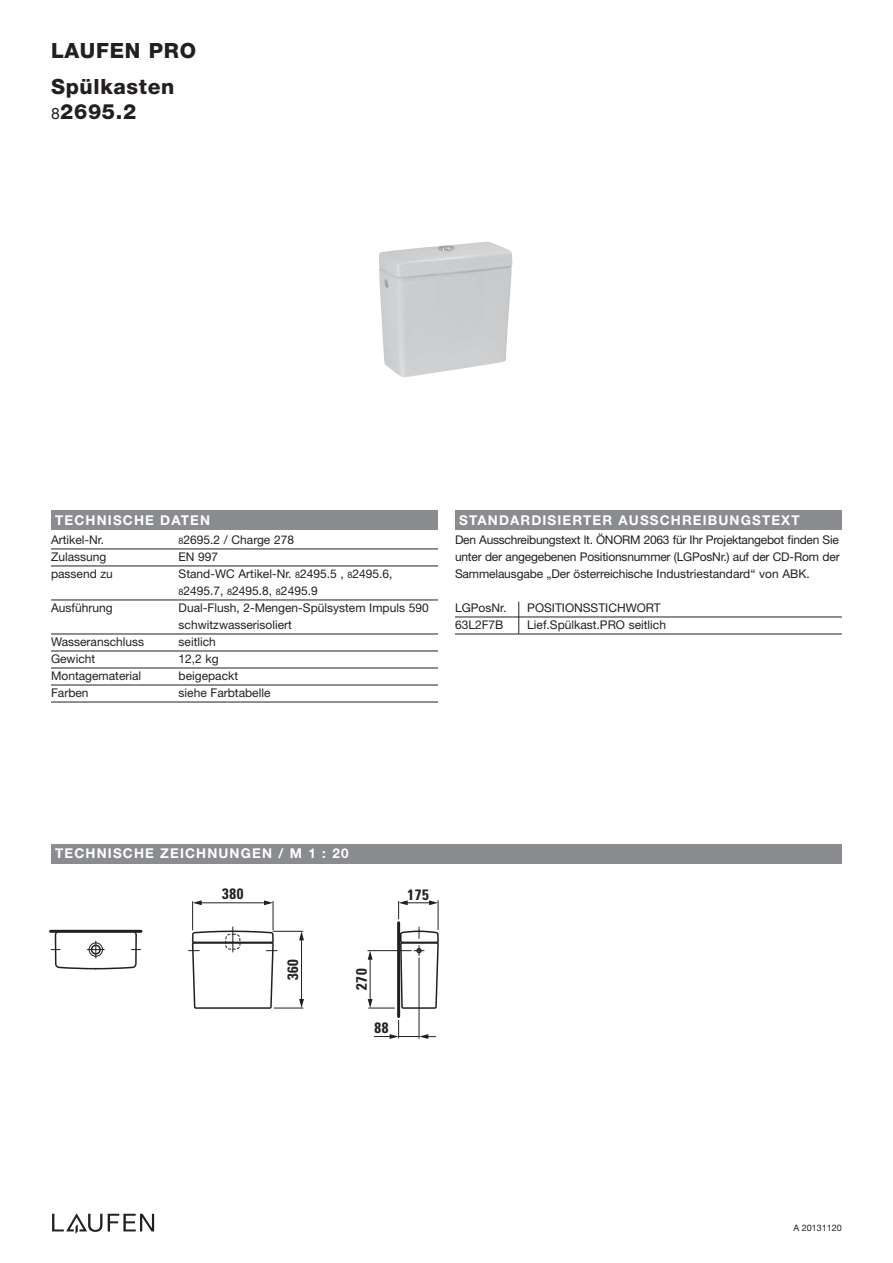
<style>
.page{position:relative;width:893px;height:1263px;background:#fff}
.page>*{position:absolute;margin:0;border:0;box-sizing:border-box;transform-origin:0 0}
.t1{font:800 21px/25.5px "Helvetica Neue";letter-spacing:.03em;color:#231f20}
.t2{font:700 condensed 15px "Univers";letter-spacing:.05em;color:#231f20}
.t3{font:700 13.5px "Helvetica Neue";letter-spacing:.085em;color:#fff}
.t4{font:12px/17px "Helvetica Neue";color:#231f20}
.t5{font:9px "Helvetica Neue";color:#231f20}
.s1{font-weight:400;font-size:15.75px}
.s2{font-size:9px}
</style>
<div class="page">
<div style="left:51px;top:844px;width:791px;height:19px;background:#8a8c8f"></div>
<div style="left:51px;top:510px;width:387px;height:19px;background:#8a8c8f"></div>
<div style="left:455px;top:510px;width:387px;height:19px;background:#8a8c8f"></div>
<svg style="left:140px;top:1214px;width:14px;height:17px"></svg>
<svg style="left:52px;top:1213px;width:2px;height:19px"></svg>
<hr style="left:51px;top:549px;width:387px;height:1px;background:#231f20">
<hr style="left:51px;top:566px;width:387px;height:1px;background:#231f20">
<hr style="left:51px;top:600px;width:387px;height:1px;background:#231f20">
<hr style="left:51px;top:634px;width:387px;height:1px;background:#231f20">
<hr style="left:51px;top:651px;width:387px;height:1px;background:#231f20">
<hr style="left:51px;top:668px;width:387px;height:1px;background:#231f20">
<hr style="left:51px;top:685px;width:387px;height:1px;background:#231f20">
<hr style="left:51px;top:702px;width:387px;height:1px;background:#231f20">
<svg style="left:54px;top:599px;width:84px;height:635px"></svg>
<svg style="left:87px;top:941px;width:17px;height:17px"></svg>
<div style="left:89px;top:942px;width:14px;height:15px;border:1px solid #231f20;border-radius:50%"></div>
<svg style="left:368px;top:863px;width:72px;height:176px"></svg>
<hr style="left:397px;top:923px;width:3px;height:93px;background:#231f20">
<hr style="left:51px;top:930px;width:90px;height:3px;background:#231f20">
<svg style="left:189px;top:863px;width:115px;height:146px"></svg>
<img style="left:379px;top:242px;width:133px;height:135px">
<hr style="left:455px;top:617px;width:387px;height:1px;background:#231f20">
<hr style="left:455px;top:634px;width:387px;height:1px;background:#231f20">
<hr style="left:518px;top:602px;width:1px;height:32px;background:#231f20">
<h1 class="t1" style="left:51px;top:39px;width:147px">LAUFEN PRO</h1>
<h1 class="t1" style="left:51px;top:75px;width:125px">Spülkasten<br><span class="s1">8</span>2695.2</h1>
<p class="t3" style="left:55px;top:515px;width:156px">TECHNISCHE DATEN</p>
<p class="t3" style="left:459px;top:515px;width:342px">STANDARDISIERTER AUSSCHREIBUNGSTEXT</p>
<p class="t4" style="left:51px;top:533px;width:55px">Artikel-Nr.</p>
<p class="t4" style="left:179px;top:533px;width:117px"><span class="s2">8</span>2695.2 / Charge 278</p>
<p class="t4" style="left:51px;top:550px;width:57px">Zulassung</p>
<p class="t4" style="left:179px;top:550px;width:41px">EN 997</p>
<p class="t4" style="left:51px;top:567px;width:63px">passend zu</p>
<p class="t4" style="left:179px;top:567px;width:216px">Stand-WC Artikel-Nr. <span class="s2">8</span>2495.5 , <span class="s2">8</span>2495.6,<br><span class="s2">8</span>2495.7, <span class="s2">8</span>2495.8, <span class="s2">8</span>2495.9</p>
<p class="t4" style="left:51px;top:601px;width:63px">Ausführung</p>
<p class="t4" style="left:179px;top:601px;width:252px">Dual-Flush, 2-Mengen-Spülsystem Impuls 590 schwitzwasserisoliert</p>
<p class="t4" style="left:51px;top:635px;width:95px">Wasseranschluss</p>
<p class="t4" style="left:179px;top:635px;width:39px">seitlich</p>
<p class="t4" style="left:51px;top:652px;width:46px">Gewicht</p>
<p class="t4" style="left:179px;top:652px;width:42px">12,2 kg</p>
<p class="t4" style="left:51px;top:669px;width:92px">Montagematerial</p>
<p class="t4" style="left:179px;top:669px;width:61px">beigepackt</p>
<p class="t4" style="left:51px;top:686px;width:39px">Farben</p>
<p class="t4" style="left:179px;top:686px;width:93px">siehe Farbtabelle</p>
<p class="t4" style="left:455px;top:533px;width:386px;text-align:justify">Den Ausschreibungstext lt. ÖNORM 2063 für Ihr Projektangebot finden Sie unter der angegebenen Positionsnummer (LGPosNr.) auf der CD-Rom der Sammelausgabe „Der österreichische Industriestandard“ von ABK.</p>
<p class="t4" style="left:455px;top:601px;width:53px">LGPosNr.</p>
<p class="t4" style="left:527px;top:601px;width:135px">POSITIONSSTICHWORT</p>
<p class="t4" style="left:455px;top:618px;width:50px">63L2F7B</p>
<p class="t4" style="left:527px;top:618px;width:140px">Lief.Spülkast.PRO seitlich</p>
<p class="t3" style="left:55px;top:849px;width:295px">TECHNISCHE ZEICHNUNGEN / M 1 : 20</p>
<p class="t2" style="left:222px;top:889px;width:23px">380</p>
<p class="t2" style="left:407px;top:889px;width:23px">175</p>
<p class="t2" style="left:287px;top:980px;width:23px;rotate:-90deg">360</p>
<p class="t2" style="left:356px;top:990px;width:23px;rotate:-90deg">270</p>
<p class="t2" style="left:374px;top:1022px;width:16px">88</p>
<p class="t5" style="left:793px;top:1224px;width:50px">A 20131120</p>
</div>
